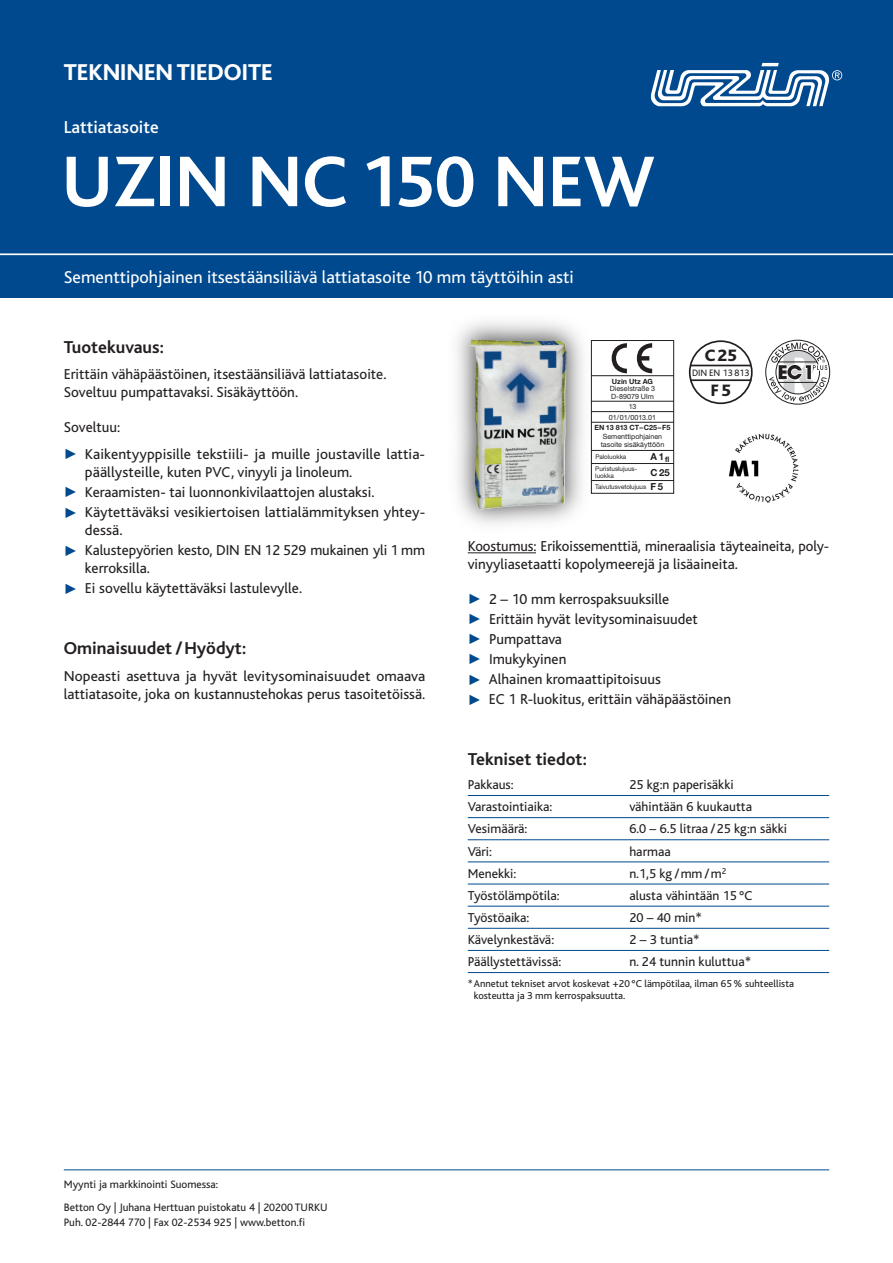
<style>
.page{position:relative;width:893px;height:1263px;background:#fff}
.page>*{position:absolute;margin:0;border:0;box-sizing:border-box;transform-origin:0 0}
.t1{font:700 75px "Bliss";color:#fff}
.t2{font:800 24px "Bliss";color:#fff}
.t3{font:18px "Bliss";color:#fff}
.t4{font:700 18px "Bliss";color:#231f20}
.t5{font:500 18px "Bliss";color:#fff}
.t6{font:800 17.25px/35.5px "Bliss";color:#231f20;text-align:center}
.t7{font:15px/18px "Bliss";color:#231f20}
.t8{font:13.5px "Bliss";color:#231f20}
.t9{font:11.25px/22.2px "Bliss";color:#231f20}
.t10{font:10.5px/12px "Bliss";color:#231f20}
.t11{font:9.75px "Bliss";color:#231f20}
.t12{font:700 9.75px/14.9px "Helvetica Neue";color:#231f20;text-align:justify}
.t13{font:7.2px/7.5px "Helvetica Neue";color:#231f20}
.t14{font:700 7.2px "Helvetica Neue";color:#231f20}
.t15{font:6.45px/6.4px "Helvetica Neue";color:#231f20}
.s1{color:#01498e}
</style>
<div class="page">
<div style="left:0;top:0;width:893px;height:255px;background:#01498e"></div>
<div style="left:0;top:255px;width:893px;height:43px;background:#01498e"></div>
<svg style="left:651px;top:63px;width:191px;height:44px"></svg>
<hr style="left:468px;top:553px;width:68px;height:1px;background:#231f20">
<hr style="left:468px;top:795px;width:361px;height:1px;background:#01498e">
<hr style="left:468px;top:817px;width:361px;height:1px;background:#01498e">
<hr style="left:468px;top:839px;width:361px;height:1px;background:#01498e">
<hr style="left:468px;top:861px;width:361px;height:1px;background:#01498e">
<hr style="left:468px;top:883px;width:361px;height:1px;background:#01498e">
<hr style="left:468px;top:906px;width:361px;height:1px;background:#01498e">
<hr style="left:468px;top:928px;width:361px;height:1px;background:#01498e">
<hr style="left:468px;top:950px;width:361px;height:1px;background:#01498e">
<hr style="left:468px;top:972px;width:361px;height:1px;background:#01498e">
<hr style="left:0;top:253px;width:893px;height:2px;background:#fff">
<svg style="left:765px;top:340px;width:65px;height:64px"></svg>
<svg style="left:689px;top:340px;width:64px;height:64px"></svg>
<hr style="left:690px;top:365px;width:61px;height:1px;background:#231f20">
<hr style="left:690px;top:379px;width:61px;height:2px;background:#231f20">
<hr style="left:64px;top:1169px;width:765px;height:1px;background:#01498e">
<img style="left:470px;top:339px;width:96px;height:170px">
<div style="left:591px;top:340px;width:83px;height:154px;border:1px solid #231f20"></div>
<hr style="left:591px;top:375px;width:83px;height:1px;background:#231f20">
<hr style="left:591px;top:422px;width:83px;height:1px;background:#231f20">
<hr style="left:591px;top:401px;width:83px;height:1px;background:#231f20">
<hr style="left:591px;top:450px;width:83px;height:1px;background:#231f20">
<hr style="left:591px;top:463px;width:83px;height:1px;background:#231f20">
<svg style="left:637px;top:343px;width:15px;height:30px"></svg>
<svg style="left:611px;top:343px;width:16px;height:30px"></svg>
<hr style="left:591px;top:411px;width:83px;height:1px;background:#231f20">
<hr style="left:591px;top:480px;width:83px;height:1px;background:#231f20">
<img style="left:729px;top:433px;width:70px;height:70px">
<h2 class="t2" style="left:64px;top:63px;width:210px">TEKNINEN TIEDOITE</h2>
<p class="t5" style="left:64px;top:121px;width:97px">Lattiatasoite</p>
<h1 class="t1" style="left:62px;top:153px;width:595px">UZIN NC 150 NEW</h1>
<p class="t3" style="left:64px;top:270px;width:512px">Sementtipohjainen itsestäänsiliävä lattiatasoite 10 mm täyttöihin asti</p>
<p class="t4" style="left:64px;top:340px;width:102px">Tuotekuvaus:</p>
<p class="t7" style="left:64px;top:367px;width:324px">Erittäin vähäpäästöinen, itsestäänsiliävä lattiatasoite.<br>Soveltuu pumpattavaksi. Sisäkäyttöön.</p>
<p class="t7" style="left:64px;top:420px;width:58px">Soveltuu:</p>
<p class="t7" style="left:85px;top:446px;width:341px;text-indent:-21px"><span class="s1">✓</span> Kaikentyyppisille tekstiili- ja muille joustaville lattia&shy;päällysteille, kuten PVC, vinyyli ja linoleum.</p>
<p class="t7" style="left:64px;top:485px;width:312px"><span class="s1">✓</span> Keraamisten- tai luonnonkivilaattojen alustaksi.</p>
<p class="t7" style="left:85px;top:505px;width:342px;text-indent:-21px"><span class="s1">✓</span> Käytettäväksi vesikiertoisen lattialämmityksen yhtey&shy;dessä.</p>
<p class="t7" style="left:85px;top:543px;width:342px;text-indent:-21px"><span class="s1">✓</span> Kalustepyörien kesto, DIN EN 12 529 mukainen yli 1 mm kerroksilla.</p>
<p class="t7" style="left:64px;top:581px;width:240px"><span class="s1">✓</span> Ei sovellu käytettäväksi lastulevylle.</p>
<p class="t4" style="left:64px;top:641px;width:184px">Ominaisuudet /Hyödyt:</p>
<p class="t7" style="left:64px;top:668px;width:363px">Nopeasti asettuva ja hyvät levitysominaisuudet omaava lattiatasoite, joka on kustannustehokas perus tasoitetöissä.</p>
<p class="t14" style="left:612px;top:378px;width:43px">Uzin Utz AG</p>
<p class="t13" style="left:610px;top:385px;width:47px">Dieselstraße 3<br>D-89079 Ulm</p>
<p class="t13" style="left:629px;top:403px;width:9px">13</p>
<p class="t14" style="left:594px;top:425px;width:78px">EN 13 813 CT–C25–F5</p>
<p class="t13" style="left:601px;top:433px;width:65px;line-height:8.2px">Sementtipohjainen tasoite sisäkäyttöön</p>
<p class="t15" style="left:595px;top:466px;width:43px">Puristuslujuus - luokka</p>
<p class="t13" style="left:609px;top:414px;width:49px">01/01/0013.01</p>
<p class="t12" style="left:651px;top:450px;width:21px">A1<sub>fl </sub>C 25<br>F5</p>
<p class="t15" style="left:595px;top:454px;width:32px">Paloluokka</p>
<p class="t15" style="left:595px;top:484px;width:53px">Taivutusvetolujuus</p>
<p class="t6" style="left:705px;top:339px;width:34px">C25<br>F5</p>
<p class="t11" style="left:692px;top:369px;width:59px">DIN EN 13 813</p>
<p class="t7" style="left:468px;top:538px;width:363px">Koostumus: Erikoissementtiä, mineraalisia täyteaineita, poly&shy;vinyyliasetaatti kopolymeerejä ja lisäaineita.</p>
<p class="t7" style="left:468px;top:591px;width:203px"><span class="s1">✓</span> 2 – 10 mm kerrospaksuuksille</p>
<p class="t7" style="left:468px;top:611px;width:232px"><span class="s1">✓</span> Erittäin hyvät levitysominaisuudet</p>
<p class="t7" style="left:468px;top:631px;width:96px"><span class="s1">✓</span> Pumpattava</p>
<p class="t7" style="left:468px;top:651px;width:100px"><span class="s1">✓</span> Imukykyinen</p>
<p class="t7" style="left:468px;top:672px;width:195px"><span class="s1">✓</span> Alhainen kromaattipitoisuus</p>
<p class="t7" style="left:468px;top:692px;width:265px"><span class="s1">✓</span> EC 1 R-luokitus, erittäin vähäpäästöinen</p>
<p class="t4" style="left:468px;top:752px;width:121px">Tekniset tiedot:</p>
<p class="t8" style="left:468px;top:779px;width:47px">Pakkaus:</p>
<p class="t8" style="left:629px;top:779px;width:106px">25 kg:n paperisäkki</p>
<p class="t8" style="left:468px;top:802px;width:86px">Varastointiaika:</p>
<p class="t8" style="left:629px;top:802px;width:124px">vähintään 6 kuukautta</p>
<p class="t8" style="left:468px;top:824px;width:61px">Vesimäärä:</p>
<p class="t8" style="left:629px;top:824px;width:159px">6.0 – 6.5 litraa /25 kg:n säkki</p>
<p class="t8" style="left:468px;top:846px;width:26px">Väri:</p>
<p class="t8" style="left:629px;top:846px;width:43px">harmaa</p>
<p class="t8" style="left:468px;top:868px;width:50px">Menekki:</p>
<p class="t8" style="left:629px;top:868px;width:99px">n.1,5 kg /mm /m<sup>2</sup></p>
<p class="t8" style="left:468px;top:890px;width:93px">Työstölämpötila:</p>
<p class="t8" style="left:629px;top:890px;width:124px">alusta vähintään 15 °C</p>
<p class="t8" style="left:468px;top:912px;width:63px">Työstöaika:</p>
<p class="t8" style="left:629px;top:912px;width:74px">20 – 40 min*</p>
<p class="t8" style="left:468px;top:934px;width:88px">Kävelynkestävä:</p>
<p class="t8" style="left:629px;top:934px;width:72px">2 – 3 tuntia*</p>
<p class="t8" style="left:468px;top:956px;width:95px">Päällystettävissä:</p>
<p class="t8" style="left:629px;top:956px;width:123px">n. 24 tunnin kuluttua*</p>
<p class="t10" style="left:474px;top:978px;width:322px;text-indent:-6px">*Annetut tekniset arvot koskevat +20 °C lämpötilaa, ilman 65 % suhteellista kosteutta ja 3 mm kerrospaksuutta.</p>
<p class="t9" style="left:64px;top:1175px;width:265px">Myynti ja markkinointi Suomessa:<br>Betton Oy | Juhana Herttuan puistokatu 4 | 20200 TURKU</p>
<p class="t9" style="left:64px;top:1212px;width:243px">Puh. 02-2844 770 | Fax 02-2534 925 | www.betton.fi</p>
</div>
